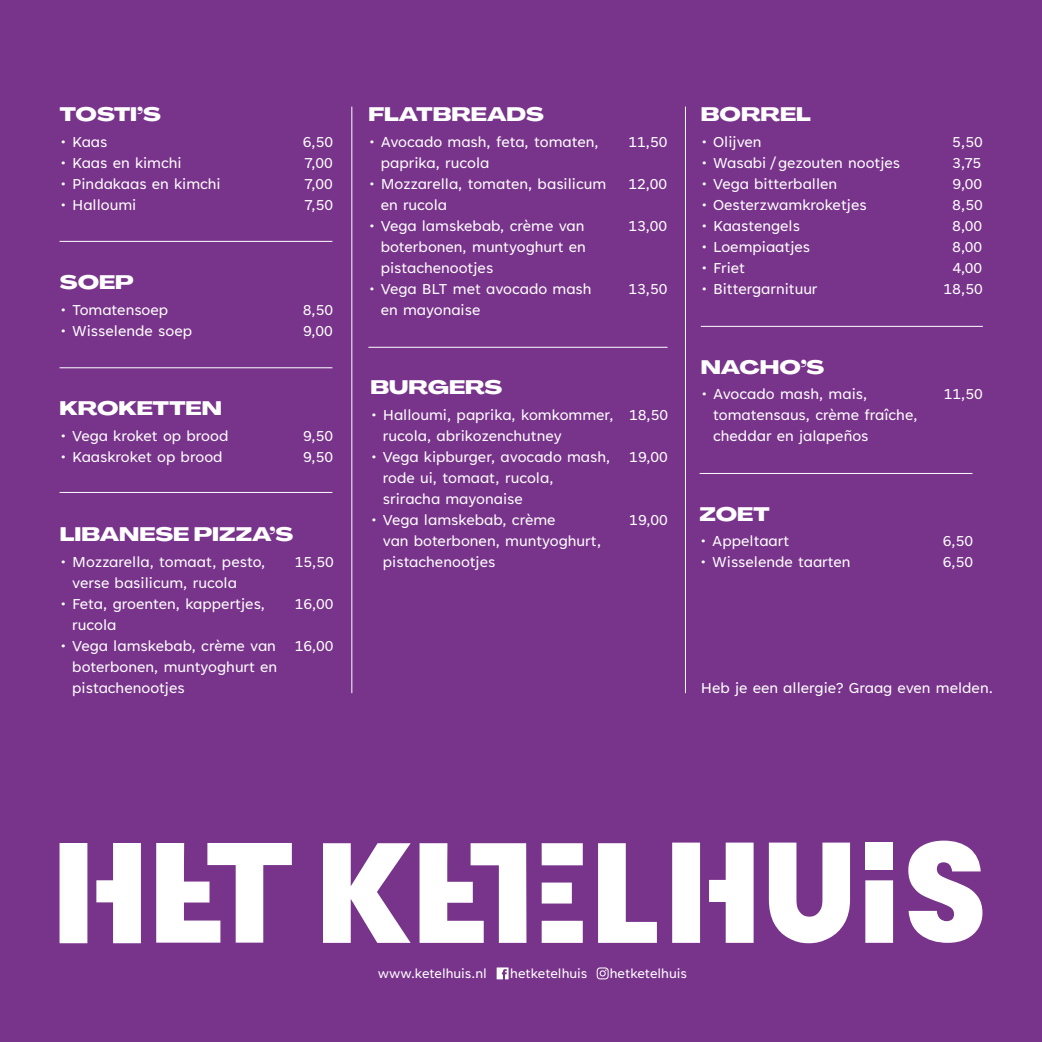
<style>
.page{position:relative;width:1042px;height:1042px;background:#78338b}
.page>*{position:absolute;margin:0;border:0;box-sizing:border-box;transform-origin:0 0}
.t1{font:800 19.25px "Agrandir Grand";color:#fff}
.t2{font:16.62px/21px "Tenorite";color:#fff}
.t3{font:14.88px "Tenorite";color:#fff}
</style>
<div class="page">
<svg style="left:497px;top:967px;width:11px;height:12px"></svg>
<svg style="left:597px;top:967px;width:11px;height:12px"></svg>
<svg style="left:156px;top:843px;width:136px;height:99px"></svg>
<div style="left:60px;top:843px;width:27px;height:100px;background:#fff"></div>
<svg style="left:96px;top:843px;width:45px;height:100px"></svg>
<div style="left:542px;top:843px;width:41px;height:22px;background:#fff"></div>
<svg style="left:323px;top:843px;width:88px;height:100px"></svg>
<svg style="left:419px;top:843px;width:107px;height:100px"></svg>
<svg style="left:598px;top:843px;width:59px;height:100px"></svg>
<svg style="left:542px;top:882px;width:30px;height:21px"></svg>
<div style="left:542px;top:921px;width:41px;height:22px;background:#fff"></div>
<svg style="left:908px;top:840px;width:74px;height:103px"></svg>
<svg style="left:769px;top:842px;width:81px;height:101px"></svg>
<div style="left:672px;top:842px;width:28px;height:101px;background:#fff"></div>
<svg style="left:709px;top:842px;width:44px;height:101px"></svg>
<div style="left:865px;top:880px;width:28px;height:63px;background:#fff"></div>
<div style="left:865px;top:842px;width:28px;height:28px;background:#fff"></div>
<hr style="left:351px;top:107px;width:1px;height:586px;background:#fff">
<hr style="left:685px;top:107px;width:1px;height:586px;background:#fff">
<hr style="left:60px;top:367px;width:272px;height:1px;background:#fff">
<hr style="left:699px;top:473px;width:273px;height:1px;background:#fff">
<hr style="left:60px;top:241px;width:272px;height:1px;background:#fff">
<hr style="left:368px;top:347px;width:299px;height:1px;background:#fff">
<hr style="left:701px;top:326px;width:282px;height:1px;background:#fff">
<hr style="left:60px;top:492px;width:272px;height:1px;background:#fff">
<p class="t1" style="left:60px;top:102px;width:102px">TOSTI’S</p>
<p class="t1" style="left:368px;top:102px;width:177px">FLATBREADS</p>
<p class="t1" style="left:701px;top:102px;width:112px">BORREL</p>
<p class="t2" style="left:60px;top:132px;width:49px">• Kaas</p>
<p class="t2" style="left:60px;top:153px;width:123px">• Kaas en kimchi</p>
<p class="t2" style="left:60px;top:174px;width:162px">• Pindakaas en kimchi</p>
<p class="t2" style="left:60px;top:195px;width:78px">• Halloumi</p>
<p class="t1" style="left:60px;top:270px;width:75px">SOEP</p>
<p class="t2" style="left:60px;top:300px;width:110px">• Tomatensoep</p>
<p class="t2" style="left:60px;top:321px;width:134px">• Wisselende soep</p>
<p class="t2" style="left:303px;top:132px;width:32px;text-align:justify">6,50<br>7,00<br>7,00<br>7,50</p>
<p class="t2" style="left:303px;top:300px;width:32px">8,50<br>9,00</p>
<p class="t2" style="left:381px;top:132px;width:220px;text-indent:-12px">• Avocado mash, feta, tomaten, paprika, rucola</p>
<p class="t2" style="left:381px;top:174px;width:227px;text-indent:-12px">• Mozzarella, tomaten, basilicum en rucola</p>
<p class="t2" style="left:381px;top:216px;width:207px;text-align:justify;text-indent:-12px">• Vega lamskebab, crème van boterbonen, muntyoghurt en pistachenootjes</p>
<p class="t2" style="left:381px;top:279px;width:212px;text-indent:-12px">• Vega BLT met avocado mash en mayonaise</p>
<p class="t2" style="left:628px;top:132px;width:41px">11,50</p>
<p class="t2" style="left:628px;top:174px;width:40px">12,00</p>
<p class="t2" style="left:628px;top:216px;width:40px">13,00</p>
<p class="t2" style="left:628px;top:279px;width:41px">13,50</p>
<p class="t2" style="left:701px;top:132px;width:62px">• Olijven</p>
<p class="t2" style="left:701px;top:153px;width:201px">• Wasabi / gezouten nootjes</p>
<p class="t2" style="left:701px;top:174px;width:138px">• Vega bitterballen</p>
<p class="t2" style="left:701px;top:195px;width:167px">• Oesterzwamkroketjes</p>
<p class="t2" style="left:701px;top:216px;width:101px">• Kaastengels</p>
<p class="t2" style="left:701px;top:237px;width:111px">• Loempiaatjes</p>
<p class="t2" style="left:701px;top:258px;width:46px">• Friet</p>
<p class="t2" style="left:701px;top:279px;width:118px">• Bittergarnituur</p>
<p class="t2" style="left:943px;top:132px;width:41px;text-align:center">5,50<br>3,75<br>9,00<br>8,50<br>8,00<br>8,00<br>4,00<br>18,50</p>
<p class="t1" style="left:701px;top:355px;width:125px">NACHO’S</p>
<p class="t1" style="left:370px;top:375px;width:133px">BURGERS</p>
<p class="t2" style="left:713px;top:384px;width:206px;text-indent:-12px">• Avocado mash, mais, tomatensaus, crème fraîche, cheddar en jalapeños</p>
<p class="t2" style="left:943px;top:384px;width:41px">11,50</p>
<p class="t1" style="left:60px;top:396px;width:164px">KROKETTEN</p>
<p class="t2" style="left:383px;top:405px;width:232px;text-indent:-12px">• Halloumi, paprika, komkommer, rucola, abrikozenchutney</p>
<p class="t2" style="left:383px;top:447px;width:229px;text-indent:-12px">• Vega kipburger, avocado mash, rode ui, tomaat, rucola, sriracha mayonaise</p>
<p class="t2" style="left:383px;top:510px;width:220px;text-indent:-12px">• Vega lamskebab, crème<br>van boterbonen, muntyoghurt, pistachenootjes</p>
<p class="t2" style="left:629px;top:405px;width:41px">18,50</p>
<p class="t2" style="left:629px;top:447px;width:40px">19,00</p>
<p class="t2" style="left:60px;top:426px;width:170px">• Vega kroket op brood</p>
<p class="t2" style="left:60px;top:447px;width:164px">• Kaaskroket op brood</p>
<p class="t2" style="left:303px;top:426px;width:32px">9,50<br>9,50</p>
<p class="t1" style="left:699px;top:502px;width:71px">ZOET</p>
<p class="t2" style="left:629px;top:510px;width:40px">19,00</p>
<p class="t1" style="left:60px;top:522px;width:235px">LIBANESE PIZZA’S</p>
<p class="t2" style="left:700px;top:531px;width:91px">• Appeltaart</p>
<p class="t2" style="left:943px;top:531px;width:32px">6,50</p>
<p class="t2" style="left:60px;top:552px;width:207px">• Mozzarella, tomaat, pesto,</p>
<p class="t2" style="left:700px;top:552px;width:152px">• Wisselende taarten</p>
<p class="t2" style="left:72px;top:573px;width:166px">verse basilicum, rucola</p>
<p class="t2" style="left:72px;top:594px;width:195px;text-indent:-12px">• Feta, groenten, kappertjes, rucola</p>
<p class="t2" style="left:72px;top:636px;width:207px;text-align:justify;text-indent:-12px">• Vega lamskebab, crème van boterbonen, muntyoghurt en pistachenootjes</p>
<p class="t2" style="left:295px;top:552px;width:41px">15,50</p>
<p class="t2" style="left:943px;top:552px;width:32px">6,50</p>
<p class="t2" style="left:295px;top:594px;width:40px">16,00</p>
<p class="t2" style="left:295px;top:636px;width:40px">16,00</p>
<p class="t2" style="left:701px;top:678px;width:294px">Heb je een allergie? Graag even melden.</p>
<p class="t3" style="left:378px;top:966px;width:110px">www.ketelhuis.nl</p>
<p class="t3" style="left:510px;top:966px;width:79px">hetketelhuis</p>
<p class="t3" style="left:610px;top:966px;width:79px">hetketelhuis</p>
</div>
